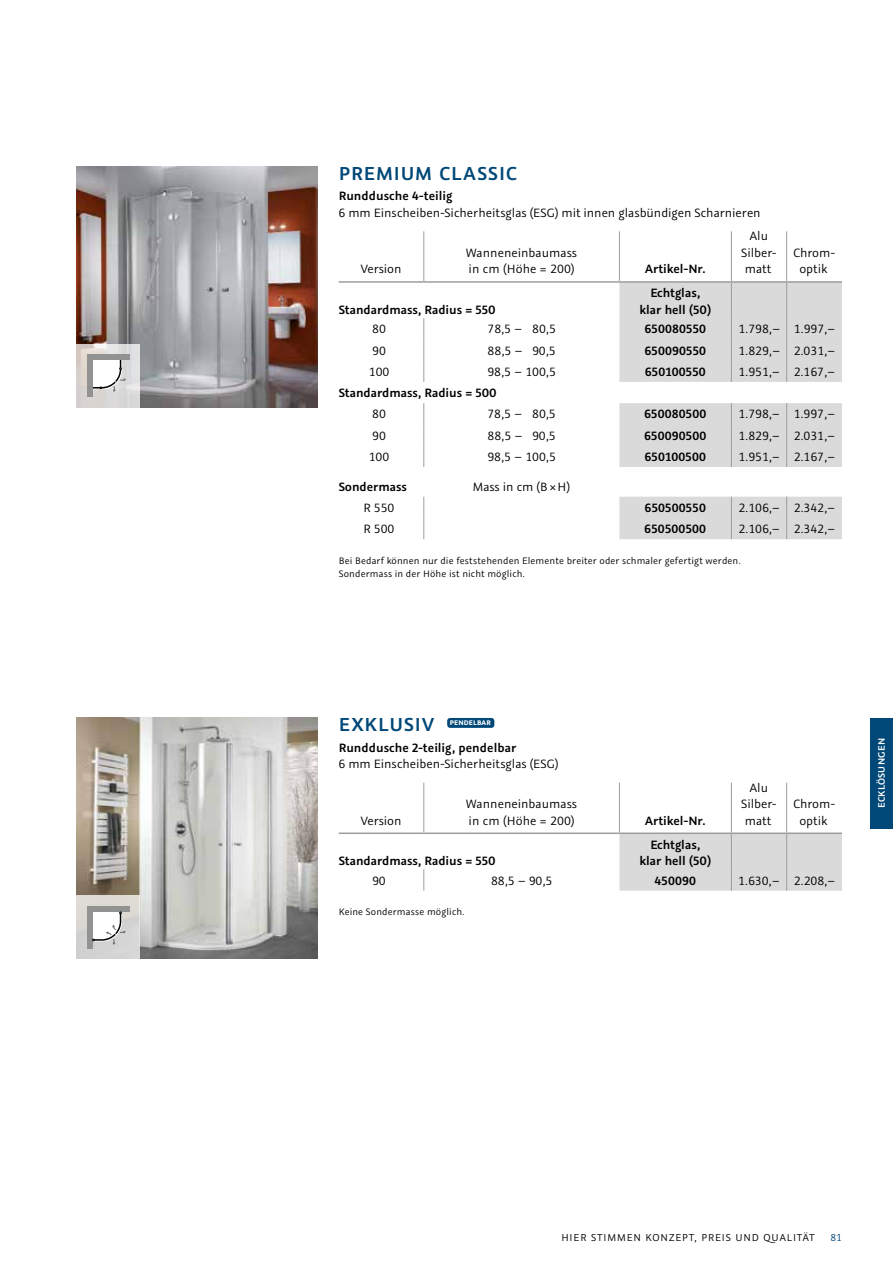
<style>
.page{position:relative;width:893px;height:1263px;background:#fff}
.page>*{position:absolute;margin:0;border:0;box-sizing:border-box;transform-origin:0 0}
.t1{font:600 21px "Graublau Sans";letter-spacing:.045em;color:#004878}
.t2{font:13.5px/16.5px "Graublau Sans";color:#000;text-align:center}
.t3{font:600 13.5px/16.5px "Graublau Sans";letter-spacing:-.005em;color:#000;text-align:center}
.t4{font:11.25px "Graublau Sans";letter-spacing:.08em;color:#000}
.t5{font:11.25px "Graublau Sans";color:#004878}
.t6{font:10.5px/13.5px "Graublau Sans";letter-spacing:.01em;color:#000}
.t7{font:600 10.5px "Graublau Sans";letter-spacing:.03em;color:#fff}
.t8{font:700 7.5px "Graublau Sans";letter-spacing:.025em;color:#fff}
</style>
<div class="page">
<div style="left:870px;top:718px;width:23px;height:110px;background:#004878"></div>
<svg style="left:619px;top:283px;width:223px;height:256px;fill:#dadada"></svg>
<hr style="left:786px;top:231px;width:1px;height:50px;background:#9d9d9c">
<hr style="left:786px;top:283px;width:1px;height:35px;background:#9d9d9c">
<svg style="left:786px;top:318px;width:1px;height:64px"></svg>
<svg style="left:786px;top:403px;width:1px;height:64px"></svg>
<hr style="left:339px;top:281px;width:85px;height:2px;background:#9d9d9c">
<hr style="left:424px;top:281px;width:195px;height:2px;background:#9d9d9c">
<hr style="left:424px;top:231px;width:1px;height:50px;background:#9d9d9c">
<svg style="left:424px;top:318px;width:1px;height:64px"></svg>
<svg style="left:424px;top:403px;width:1px;height:64px"></svg>
<svg style="left:424px;top:497px;width:1px;height:42px"></svg>
<hr style="left:731px;top:231px;width:1px;height:50px;background:#9d9d9c">
<hr style="left:619px;top:231px;width:1px;height:50px;background:#9d9d9c">
<hr style="left:619px;top:281px;width:112px;height:2px;background:#9d9d9c">
<hr style="left:731px;top:283px;width:1px;height:35px;background:#9d9d9c">
<svg style="left:731px;top:318px;width:1px;height:64px"></svg>
<svg style="left:731px;top:403px;width:1px;height:64px"></svg>
<hr style="left:731px;top:281px;width:56px;height:2px;background:#9d9d9c">
<hr style="left:787px;top:281px;width:55px;height:2px;background:#9d9d9c">
<svg style="left:731px;top:497px;width:1px;height:42px"></svg>
<svg style="left:786px;top:497px;width:1px;height:42px"></svg>
<img style="left:77px;top:167px;width:240px;height:240px">
<svg style="left:77px;top:344px;width:63px;height:63px;background:#dcd9d8"></svg>
<div style="left:87px;top:354px;width:6px;height:43px;background:#929292"></div>
<div style="left:87px;top:354px;width:43px;height:6px;background:#929292"></div>
<svg style="left:93px;top:360px;width:33px;height:32px"></svg>
<img style="left:77px;top:718px;width:240px;height:241px">
<div style="left:77px;top:895px;width:63px;height:64px;background:#d7d7d4"></div>
<div style="left:87px;top:906px;width:6px;height:43px;background:#929292"></div>
<div style="left:87px;top:906px;width:43px;height:6px;background:#929292"></div>
<svg style="left:92px;top:911px;width:34px;height:34px"></svg>
<div style="left:447px;top:718px;width:47px;height:10px;background:#004878;border-radius:3px"></div>
<hr style="left:339px;top:832px;width:85px;height:2px;background:#9d9d9c">
<hr style="left:424px;top:832px;width:195px;height:2px;background:#9d9d9c">
<hr style="left:424px;top:783px;width:1px;height:49px;background:#9d9d9c">
<svg style="left:424px;top:869px;width:1px;height:22px"></svg>
<hr style="left:731px;top:783px;width:1px;height:49px;background:#9d9d9c">
<hr style="left:786px;top:783px;width:1px;height:49px;background:#9d9d9c">
<hr style="left:619px;top:783px;width:1px;height:49px;background:#9d9d9c">
<hr style="left:619px;top:832px;width:112px;height:2px;background:#9d9d9c">
<div style="left:619px;top:833px;width:223px;height:58px;background:#dadada"></div>
<hr style="left:731px;top:832px;width:56px;height:2px;background:#9d9d9c">
<hr style="left:787px;top:832px;width:55px;height:2px;background:#9d9d9c">
<h1 class="t1" style="left:339px;top:160px;width:179px">PREMIUM CLASSIC</h1>
<p class="t3" style="left:339px;top:188px;width:115px">Runddusche 4-teilig</p>
<p class="t2" style="left:339px;top:204px;width:423px">6 mm Einscheiben-Sicherheitsglas (ESG) mit innen glasbündigen Scharnieren</p>
<p class="t2" style="left:361px;top:261px;width:42px">Version</p>
<p class="t2" style="left:466px;top:244px;width:112px;text-align:left">Wanneneinbaumass in cm (Höhe = 200)</p>
<p class="t3" style="left:339px;top:301px;width:158px">Standardmass, Radius = 550</p>
<p class="t3" style="left:645px;top:261px;width:62px">Artikel-Nr.</p>
<p class="t3" style="left:639px;top:285px;width:73px">Echtglas, klar hell (50)</p>
<p class="t2" style="left:741px;top:228px;width:37px">Alu<br>Silber&shy;matt</p>
<p class="t2" style="left:793px;top:244px;width:43px">Chrom&shy;optik</p>
<p class="t2" style="left:372px;top:321px;width:15px">80</p>
<p class="t2" style="left:487px;top:321px;width:70px">78,5 – 80,5</p>
<p class="t3" style="left:644px;top:321px;width:63px">650080550</p>
<p class="t2" style="left:738px;top:321px;width:99px">1.798,– 1.997,–</p>
<p class="t2" style="left:372px;top:342px;width:15px">90</p>
<p class="t2" style="left:488px;top:342px;width:70px">88,5 – 90,5</p>
<p class="t3" style="left:644px;top:342px;width:63px">650090550</p>
<p class="t2" style="left:738px;top:342px;width:99px">1.829,– 2.031,–</p>
<p class="t2" style="left:369px;top:363px;width:22px">100</p>
<p class="t2" style="left:487px;top:363px;width:70px">98,5 – 100,5</p>
<p class="t3" style="left:645px;top:363px;width:63px">650100550</p>
<p class="t2" style="left:738px;top:363px;width:99px">1.951,– 2.167,–</p>
<p class="t3" style="left:339px;top:384px;width:159px">Standardmass, Radius = 500</p>
<p class="t2" style="left:372px;top:406px;width:15px">80</p>
<p class="t2" style="left:487px;top:406px;width:70px">78,5 – 80,5</p>
<p class="t3" style="left:644px;top:406px;width:64px">650080500</p>
<p class="t2" style="left:738px;top:406px;width:99px">1.798,– 1.997,–</p>
<p class="t2" style="left:372px;top:427px;width:15px">90</p>
<p class="t2" style="left:488px;top:427px;width:70px">88,5 – 90,5</p>
<p class="t3" style="left:644px;top:427px;width:64px">650090500</p>
<p class="t2" style="left:738px;top:427px;width:99px">1.829,– 2.031,–</p>
<p class="t2" style="left:369px;top:448px;width:22px">100</p>
<p class="t2" style="left:487px;top:448px;width:70px">98,5 – 100,5</p>
<p class="t3" style="left:644px;top:448px;width:63px">650100500</p>
<p class="t2" style="left:738px;top:448px;width:99px">1.951,– 2.167,–</p>
<p class="t3" style="left:339px;top:478px;width:70px">Sondermass</p>
<p class="t2" style="left:473px;top:478px;width:99px">Mass in cm (B × H)</p>
<p class="t2" style="left:364px;top:499px;width:32px">R 550</p>
<p class="t3" style="left:645px;top:499px;width:63px">650500550</p>
<p class="t2" style="left:738px;top:499px;width:99px">2.106,– 2.342,–</p>
<p class="t2" style="left:364px;top:521px;width:32px">R 500</p>
<p class="t3" style="left:644px;top:521px;width:63px">650500500</p>
<p class="t2" style="left:738px;top:521px;width:99px">2.106,– 2.342,–</p>
<p class="t6" style="left:339px;top:554px;width:403px">Bei Bedarf können nur die feststehenden Elemente breiter oder schmaler gefertigt werden.<br>Sondermass in der Höhe ist nicht möglich.</p>
<h1 class="t1" style="left:339px;top:711px;width:97px">EXKLUSIV</h1>
<p class="t8" style="left:450px;top:718px;width:42px">PENDELBAR</p>
<p class="t3" style="left:339px;top:739px;width:179px">Runddusche 2-teilig, pendelbar</p>
<p class="t2" style="left:339px;top:755px;width:221px">6 mm Einscheiben-Sicherheitsglas (ESG)</p>
<p class="t2" style="left:361px;top:812px;width:42px">Version</p>
<p class="t2" style="left:466px;top:796px;width:112px;text-align:left">Wanneneinbaumass in cm (Höhe = 200)</p>
<p class="t3" style="left:339px;top:852px;width:158px">Standardmass, Radius = 550</p>
<p class="t3" style="left:645px;top:812px;width:62px">Artikel-Nr.</p>
<p class="t3" style="left:639px;top:836px;width:73px">Echtglas, klar hell (50)</p>
<p class="t2" style="left:741px;top:779px;width:37px">Alu<br>Silber&shy;matt</p>
<p class="t2" style="left:793px;top:796px;width:43px">Chrom&shy;optik</p>
<p class="t2" style="left:372px;top:872px;width:15px">90</p>
<p class="t2" style="left:491px;top:872px;width:63px">88,5 – 90,5</p>
<p class="t3" style="left:654px;top:872px;width:43px">450090</p>
<p class="t2" style="left:738px;top:872px;width:99px">1.630,– 2.208,–</p>
<p class="t6" style="left:339px;top:905px;width:127px">Keine Sondermasse möglich.</p>
<p class="t7" style="left:875px;top:808px;width:72px;rotate:-90deg">ECKLÖSUNGEN</p>
<p class="t4" style="left:561px;top:1230px;width:255px">HIER STIMMEN KONZEPT, PREIS UND QUALITÄT</p>
<p class="t5" style="left:830px;top:1230px;width:13px">81</p>
</div>
